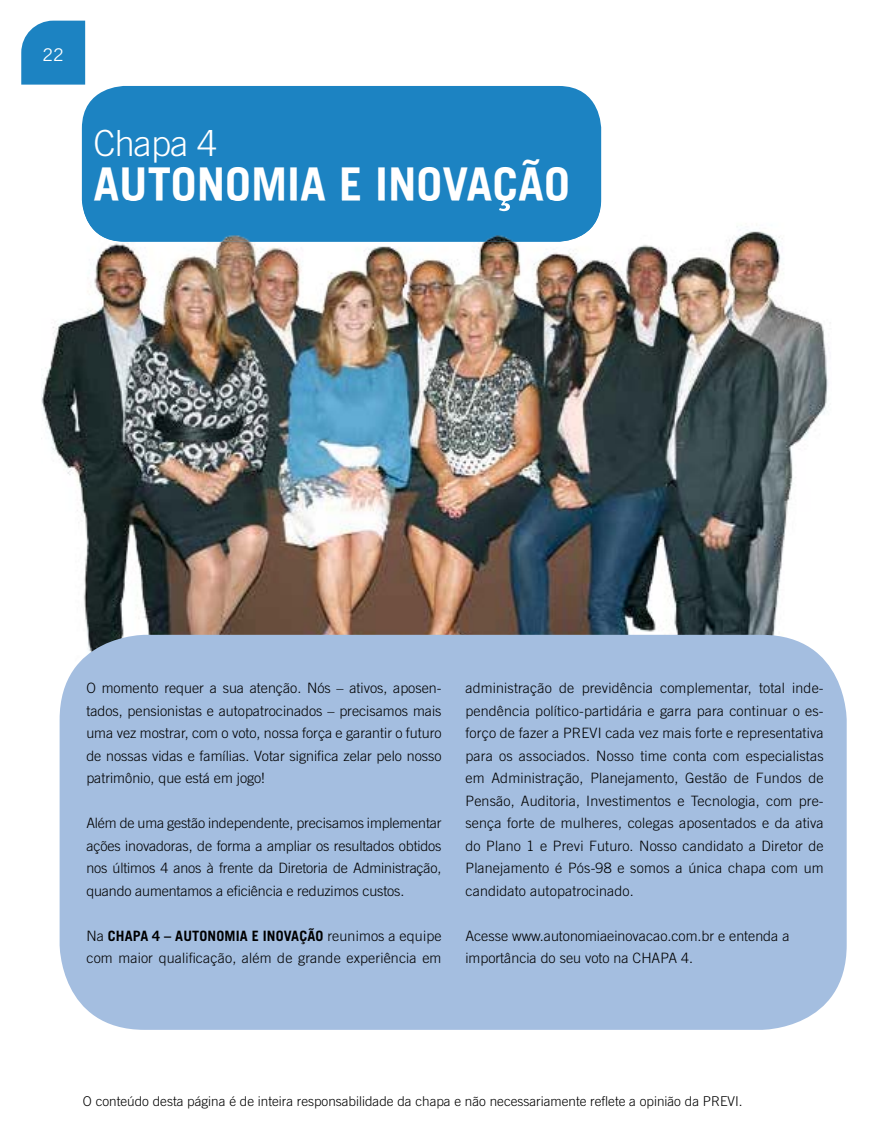
<style>
.page{position:relative;width:872px;height:1132px;background:#fff}
.page>*{position:absolute;margin:0;border:0;box-sizing:border-box;transform-origin:0 0}
.t1{font:700 46.5px "Trade Gothic";color:#fff}
.t2{font:300 36px "Trade Gothic";letter-spacing:-.02em;color:#fff}
.t3{font:17.4px "Trade Gothic";color:#fff}
.t4{font:300 14.25px/22.5px "Trade Gothic";color:#000;text-align:justify}
.t5{font:300 13.5px "Trade Gothic";color:#000}
.s1{font-weight:700}
</style>
<div class="page">
<svg style="left:21px;top:21px;width:64px;height:64px;background:#298ac5"></svg>
<div style="left:82px;top:86px;width:519px;height:156px;background:#1c83c2;border-radius:43px"></div>
<img style="left:41px;top:200px;width:790px;height:565px">
<img style="left:82px;top:200px;width:519px;height:42px">
<img style="left:94px;top:200px;width:473px;height:11px">
<div style="left:60px;top:634px;width:786px;height:395px;background:#a4bee0;border-radius:85px"></div>
<p class="t3" style="left:43px;top:44px;width:23px">22</p>
<h2 class="t2" style="left:93px;top:121px;width:125px">Chapa 4</h2>
<h1 class="t1" style="left:93px;top:155px;width:478px">AUTONOMIA E INOVAÇÃO</h1>
<p class="t4" style="left:86px;top:676px;width:357px">O momento requer a sua atenção. Nós – ativos, aposen&shy;tados, pensionistas e autopatrocinados – precisamos mais uma vez mostrar, com o voto, nossa força e garantir o futuro de nossas vidas e famílias. Votar significa zelar pelo nosso patrimônio, que está em jogo!</p>
<p class="t4" style="left:86px;top:811px;width:357px">Além de uma gestão independente, precisamos implementar ações inovadoras, de forma a ampliar os resultados obtidos nos últimos 4 anos à frente da Diretoria de Administração, quando aumentamos a eficiência e reduzimos custos.</p>
<p class="t4" style="left:86px;top:924px;width:357px">Na <span class="s1">CHAPA 4 – AUTONOMIA E INOVAÇÃO</span> reunimos a equipe com maior qualificação, além de grande experiência em</p>
<p class="t4" style="left:465px;top:676px;width:360px">administração de previdência complementar, total inde&shy;pendência político-partidária e garra para continuar o es&shy;forço de fazer a PREVI cada vez mais forte e representativa para os associados. Nosso time conta com especialistas em Administração, Planejamento, Gestão de Fundos de Pensão, Auditoria, Investimentos e Tecnologia, com pre&shy;sença forte de mulheres, colegas aposentados e da ativa do Plano 1 e Previ Futuro. Nosso candidato a Diretor de Planejamento é Pós-98 e somos a única chapa com um candidato autopatrocinado.</p>
<p class="t4" style="left:465px;top:924px;width:325px">Acesse www.autonomiaeinovacao.com.br e entenda a importância do seu voto na CHAPA 4.</p>
<p class="t5" style="left:83px;top:1093px;width:661px">O conteúdo desta página é de inteira responsabilidade da chapa e não necessariamente reflete a opinião da PREVI.</p>
</div>
